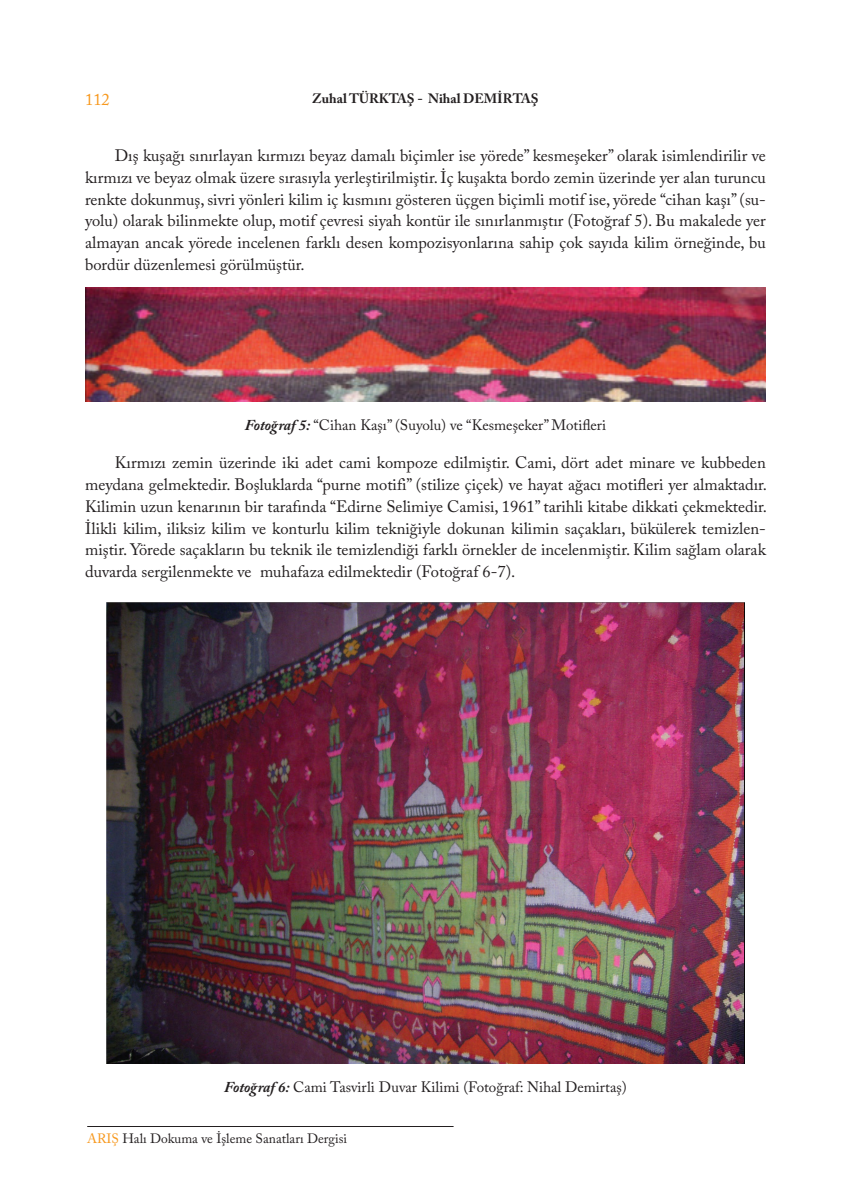
<style>
.page{position:relative;width:851px;height:1191px;background:#fff}
.page>*{position:absolute;margin:0;border:0;box-sizing:border-box;transform-origin:0 0}
.t1{font:16.5px/21.8px "Adobe Caslon Pro";color:#231f20;text-align:justify}
.t2{font:16.5px "Adobe Caslon Pro";color:#f7981d}
.t3{font:15px "Adobe Caslon Pro";color:#231f20}
.t4{font:13.5px "Adobe Caslon Pro";color:#231f20}
.t5{font:700 13.5px "Adobe Caslon Pro";color:#231f20}
.s1{font-weight:700;font-style:italic}
.s2{color:#f7981d}
</style>
<div class="page">
<hr style="left:87px;top:1126px;width:366px;height:1px;background:#231f20">
<img style="left:86px;top:287px;width:679px;height:114px">
<img style="left:106px;top:602px;width:638px;height:461px">
<p class="t2" style="left:85px;top:90px;width:26px">112</p>
<p class="t5" style="left:312px;top:90px;width:228px">Zuhal TÜRKTAŞ - Nihal DEMİRTAŞ</p>
<p class="t1" style="left:85px;top:144px;width:682px;text-indent:30px">Dış kuşağı sınırlayan kırmızı beyaz damalı biçimler ise yörede” kesmeşeker” olarak isimlendirilir ve kırmızı ve beyaz olmak üzere sırasıyla yerleştirilmiştir. İç kuşakta bordo zemin üzerinde yer alan turuncu renkte dokunmuş, sivri yönleri kilim iç kısmını gösteren üçgen biçimli motif ise, yörede “cihan kaşı” (su&shy;yolu) olarak bilinmekte olup, motif çevresi siyah kontür ile sınırlanmıştır (Fotoğraf 5). Bu makalede yer almayan ancak yörede incelenen farklı desen kompozisyonlarına sahip çok sayıda kilim örneğinde, bu bordür düzenlemesi görülmüştür.</p>
<p class="t3" style="left:245px;top:416px;width:362px"><span class="s1">Fotoğraf 5:</span> “Cihan Kaşı” (Suyolu) ve “Kesmeşeker” Motifleri</p>
<p class="t1" style="left:85px;top:452px;width:683px;text-indent:30px">Kırmızı zemin üzerinde iki adet cami kompoze edilmiştir. Cami, dört adet minare ve kubbeden meydana gelmektedir. Boşluklarda “purne motifi” (stilize çiçek) ve hayat ağacı motifleri yer almaktadır.<br>Kilimin uzun kenarının bir tarafında “Edirne Selimiye Camisi, 1961” tarihli kitabe dikkati çekmektedir.<br>İlikli kilim, iliksiz kilim ve konturlu kilim tekniğiyle dokunan kilimin saçakları, bükülerek temizlen&shy;miştir. Yörede saçakların bu teknik ile temizlendiği farklı örnekler de incelenmiştir. Kilim sağlam olarak duvarda sergilenmekte ve muhafaza edilmektedir (Fotoğraf 6-7).</p>
<p class="t3" style="left:224px;top:1077px;width:404px"><span class="s1">Fotoğraf 6:</span> Cami Tasvirli Duvar Kilimi (Fotoğraf: Nihal Demirtaş)</p>
<p class="t4" style="left:87px;top:1131px;width:261px"><span class="s2">ARIŞ</span> Halı Dokuma ve İşleme Sanatları Dergisi</p>
</div>
